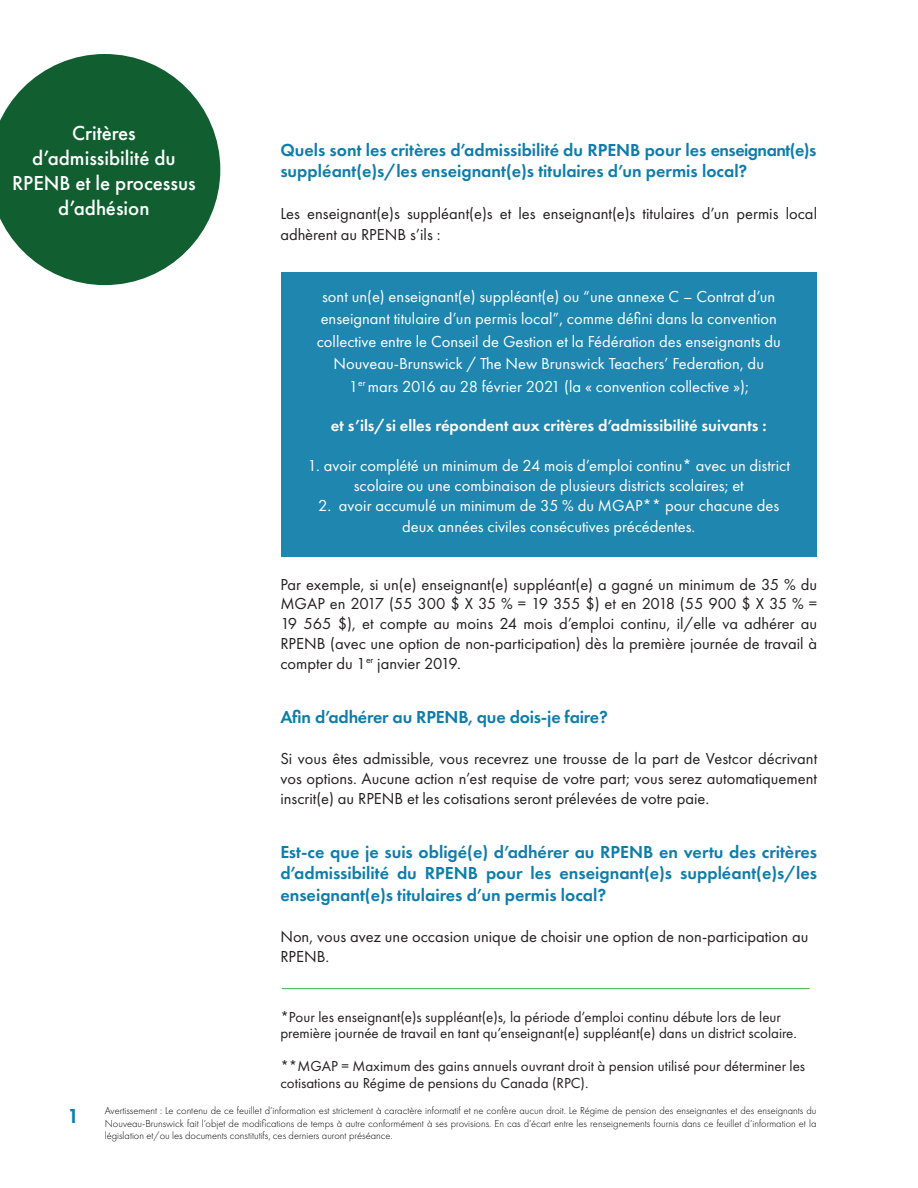
<style>
.page{position:relative;width:918px;height:1188px;background:#fff}
.page>*{position:absolute;margin:0;border:0;box-sizing:border-box;transform-origin:0 0}
.t1{font:500 21px/25.2px "Futura PT";color:#fff;text-align:center}
.t2{font:600 21px "Futura PT";color:#107dab}
.t3{font:600 18px/21.6px "Futura PT";color:#0e7dab}
.t4{font:16.5px/19.8px "Futura PT";color:#231f20}
.t5{font:16.5px/22.5px "Futura PT";color:#fff;text-align:center}
.t6{font:600 16.5px "Futura PT";color:#fff}
.t7{font:15px/16.5px "Futura PT";color:#231f20}
.t8{font:300 10.5px/12.6px "Futura PT";color:#000;text-align:justify}
</style>
<div class="page">
<div style="left:281px;top:272px;width:535px;height:284px;background:#1f86b0"></div>
<svg style="left:0;top:54px;width:220px;height:231px;fill:#115f31"></svg>
<hr style="left:282px;top:988px;width:528px;height:1px;background:#40ae49">
<p class="t1" style="left:12px;top:120px;width:185px">Critères d’admissibilité du<br>RPENB et le processus d’adhésion</p>
<p class="t3" style="left:280px;top:139px;width:537px">Quels sont les critères d’admissibilité du RPENB pour les enseignant(e)s suppléant(e)s/les enseignant(e)s titulaires d’un permis local?</p>
<p class="t4" style="left:280px;top:202px;width:538px;line-height:21.6px">Les enseignant(e)s suppléant(e)s et les enseignant(e)s titulaires d’un permis local adhèrent au RPENB s’ils :</p>
<p class="t5" style="left:317px;top:285px;width:466px">sont un(e) enseignant(e) suppléant(e) ou “une annexe C – Contrat d’un enseignant titulaire d’un permis local”, comme défini dans la convention collective entre le Conseil de Gestion et la Fédération des enseignants du Nouveau-Brunswick / The New Brunswick Teachers’ Federation, du<br>1<sup>er</sup> mars 2016 au 28 février 2021 (la « convention collective »);</p>
<p class="t6" style="left:331px;top:416px;width:437px">et s’ils/si elles répondent aux critères d’admissibilité suivants :</p>
<p class="t5" style="left:308px;top:456px;width:484px;line-height:19.8px">1. avoir complété un minimum de 24 mois d’emploi continu* avec un district scolaire ou une combinaison de plusieurs districts scolaires; et</p>
<p class="t5" style="left:318px;top:494px;width:463px;line-height:21.6px">2. avoir accumulé un minimum de 35 % du MGAP** pour chacune des deux années civiles consécutives précédentes.</p>
<p class="t4" style="left:280px;top:574px;width:538px;text-align:justify">Par exemple, si un(e) enseignant(e) suppléant(e) a gagné un minimum de 35 % du MGAP en 2017 (55 300 $ X 35 % = 19 355 $) et en 2018 (55 900 $ X 35 % = 19 565 $), et compte au moins 24 mois d’emploi continu, il/elle va adhérer au RPENB (avec une option de non-participation) dès la première journée de travail à compter du 1<sup>er</sup> janvier 2019.</p>
<p class="t3" style="left:280px;top:706px;width:329px">Afin d’adhérer au RPENB, que dois-je faire?</p>
<p class="t4" style="left:280px;top:749px;width:538px;text-align:justify">Si vous êtes admissible, vous recevrez une trousse de la part de Vestcor décrivant vos options. Aucune action n’est requise de votre part; vous serez automatiquement inscrit(e) au RPENB et les cotisations seront prélevées de votre paie.</p>
<p class="t3" style="left:280px;top:841px;width:538px;text-align:justify">Est-ce que je suis obligé(e) d’adhérer au RPENB en vertu des critères d’admissibilité du RPENB pour les enseignant(e)s suppléant(e)s/les enseignant(e)s titulaires d’un permis local?</p>
<p class="t4" style="left:280px;top:927px;width:530px">Non, vous avez une occasion unique de choisir une option de non-participation au<br>RPENB.</p>
<p class="t7" style="left:280px;top:1009px;width:518px">*Pour les enseignant(e)s suppléant(e)s, la période d’emploi continu débute lors de leur première journée de travail en tant qu’enseignant(e) suppléant(e) dans un district scolaire.</p>
<p class="t7" style="left:280px;top:1058px;width:526px">**MGAP = Maximum des gains annuels ouvrant droit à pension utilisé pour déterminer les cotisations au Régime de pensions du Canada (RPC).</p>
<p class="t2" style="left:67px;top:1103px;width:13px">1</p>
<p class="t8" style="left:105px;top:1104px;width:713px">Avertissement : Le contenu de ce feuillet d’information est strictement à caractère informatif et ne confère aucun droit. Le Régime de pension des enseignantes et des enseignants du Nouveau-Brunswick fait l’objet de modifications de temps à autre conformément à ses provisions. En cas d’écart entre les renseignements fournis dans ce feuillet d’information et la législation et/ou les documents constitutifs, ces derniers auront préséance.</p>
</div>
